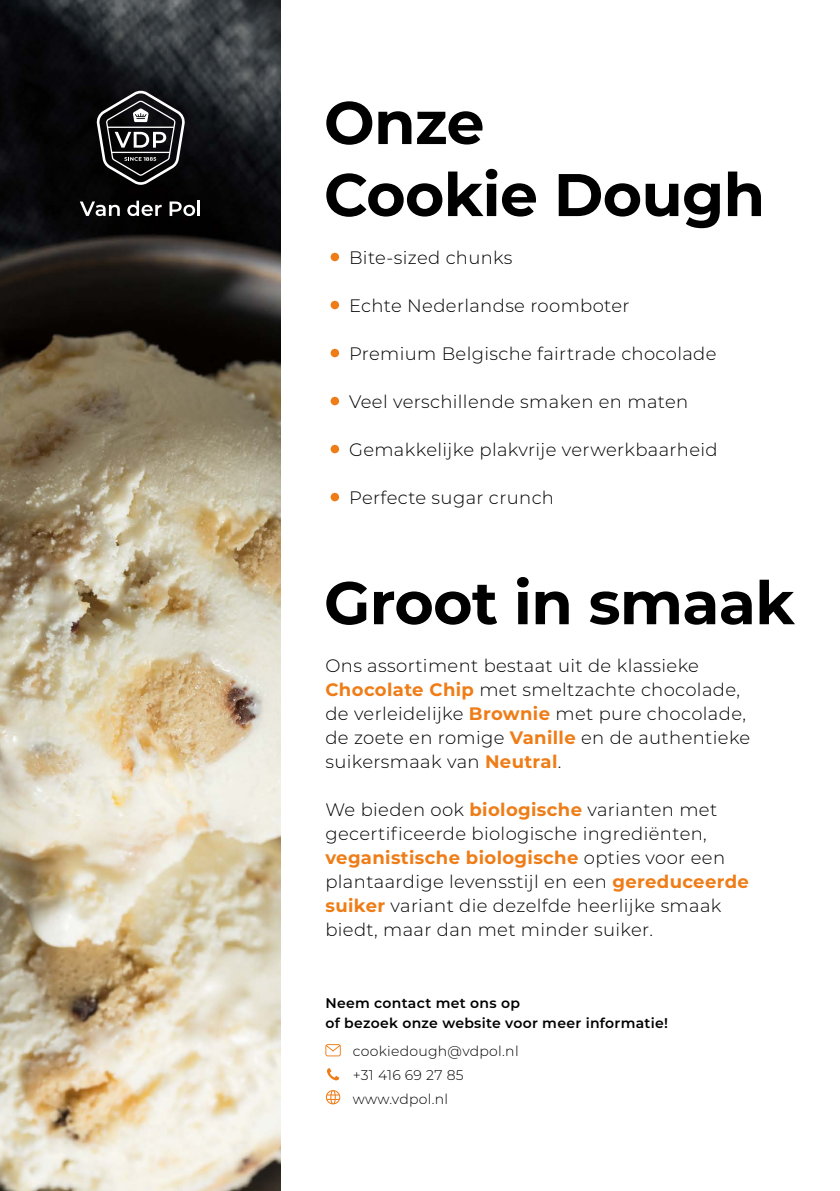
<style>
.page{position:relative;width:840px;height:1191px;background:#fff}
.page>*{position:absolute;margin:0;border:0;box-sizing:border-box;transform-origin:0 0}
.t1{font:700 60px/72px "Montserrat";letter-spacing:-.01em;color:#000}
.t2{font:300 18px/24px "Montserrat";letter-spacing:.02em;color:#000}
.t3{font:600 14px/20px "Montserrat";letter-spacing:.02em;color:#000}
.t4{font:300 14px/24px "Montserrat";letter-spacing:.02em;color:#000}
.s1{font-weight:700;color:#ef7d17}
</style>
<div class="page">
<img style="left:0;top:0;width:280px;height:1191px">
<svg style="left:96px;top:90px;width:89px;height:95px;background:#38383a"></svg>
<svg style="left:80px;top:201px;width:40px;height:15px"></svg>
<svg style="left:127px;top:201px;width:34px;height:15px"></svg>
<svg style="left:169px;top:201px;width:26px;height:15px"></svg>
<hr style="left:197px;top:201px;width:3px;height:15px;background:#fff">
<div style="left:330px;top:253px;width:9px;height:8px;background:#ef7d17;border-radius:50%"></div>
<div style="left:330px;top:301px;width:9px;height:8px;background:#ef7d17;border-radius:50%"></div>
<div style="left:330px;top:349px;width:9px;height:8px;background:#ef7d17;border-radius:50%"></div>
<div style="left:330px;top:397px;width:9px;height:8px;background:#ef7d17;border-radius:50%"></div>
<div style="left:330px;top:445px;width:9px;height:8px;background:#ef7d17;border-radius:50%"></div>
<div style="left:330px;top:493px;width:9px;height:8px;background:#ef7d17;border-radius:50%"></div>
<svg style="left:326px;top:1090px;width:14px;height:14px"></svg>
<svg style="left:325px;top:1044px;width:15px;height:12px"></svg>
<svg style="left:327px;top:1068px;width:12px;height:12px"></svg>
<h1 class="t1" style="left:324px;top:84px;width:442px">Onze<br>Cookie Dough</h1>
<p class="t2" style="left:349px;top:245px;width:165px">Bite-sized chunks</p>
<p class="t2" style="left:349px;top:293px;width:282px">Echte Nederlandse roomboter</p>
<p class="t2" style="left:349px;top:341px;width:369px">Premium Belgische fairtrade chocolade</p>
<p class="t2" style="left:349px;top:389px;width:340px">Veel verschillende smaken en maten</p>
<p class="t2" style="left:349px;top:437px;width:370px">Gemakkelijke plakvrije verwerkbaarheid</p>
<p class="t2" style="left:349px;top:485px;width:206px">Perfecte sugar crunch</p>
<h1 class="t1" style="left:324px;top:564px;width:472px">Groot in smaak</h1>
<p class="t2" style="left:325px;top:653px;width:426px">Ons assortiment bestaat uit de klassieke <span class="s1">Chocolate Chip</span> met smeltzachte chocolade, de verleidelijke <span class="s1">Brownie</span> met pure chocolade, de zoete en romige <span class="s1">Vanille</span> en de authentieke suikersmaak van <span class="s1">Neutral</span>.</p>
<p class="t2" style="left:325px;top:797px;width:425px">We bieden ook <span class="s1">biologische</span> varianten met gecertificeerde biologische ingrediënten, <span class="s1">veganistische biologische</span> opties voor een plantaardige levensstijl en een <span class="s1">gereduceerde suiker</span> variant die dezelfde heerlijke smaak biedt, maar dan met minder suiker.</p>
<p class="t3" style="left:325px;top:992px;width:344px">Neem contact met ons op<br>of bezoek onze website voor meer informatie!</p>
<p class="t4" style="left:352px;top:1039px;width:167px">cookiedough@vdpol.nl +31 416 69 27 85 www.vdpol.nl</p>
</div>
